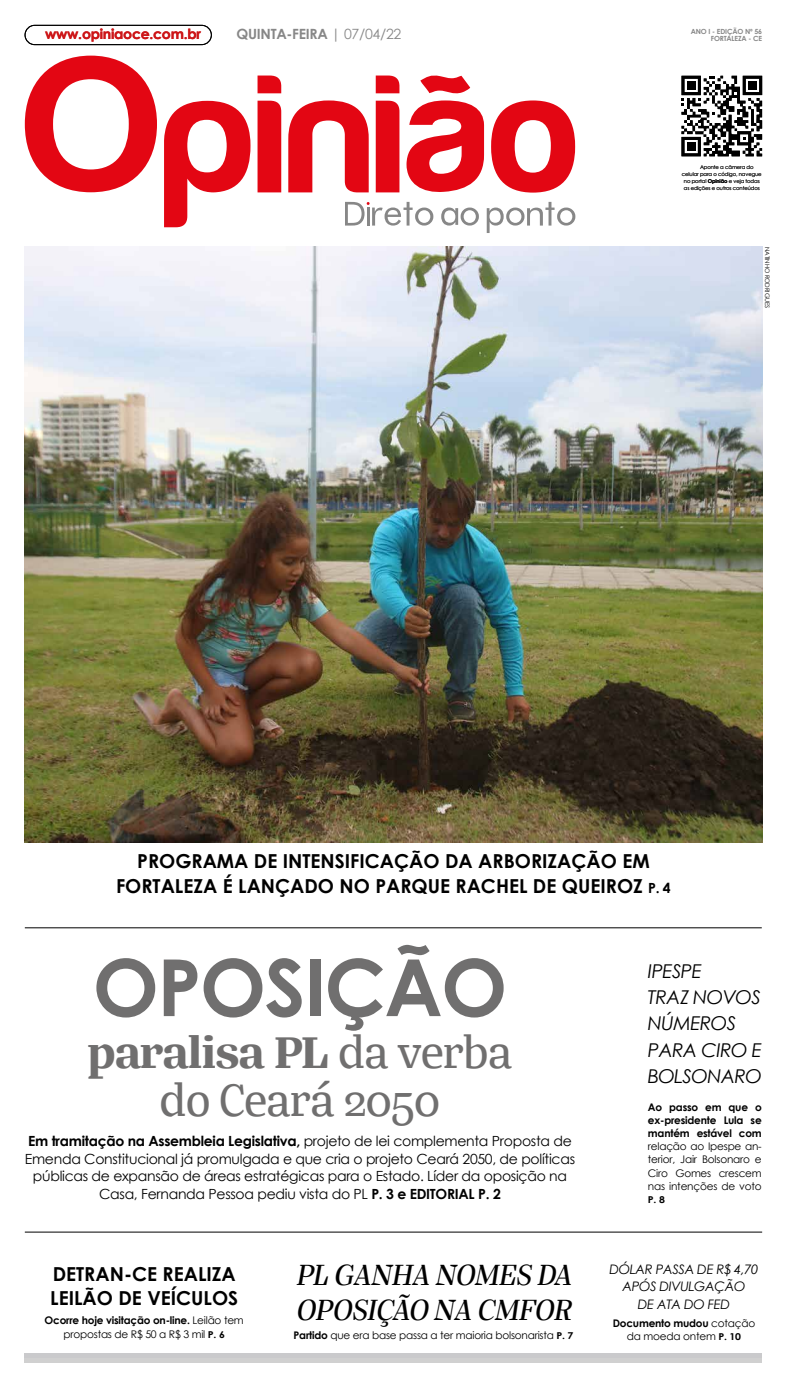
<style>
.page{position:relative;width:787px;height:1389px;background:#fff}
.page>*{position:absolute;margin:0;border:0;box-sizing:border-box;transform-origin:0 0}
.t1{font:700 78.75px "Century Gothic";letter-spacing:-.02em;color:#706f6f}
.t2{font:49px/47.2px "Silva Text";letter-spacing:-.02em;color:#706f6f;text-align:center}
.t3{font:italic 31.5px/35px "Silva Display";color:#000}
.t4{font:700 19.25px/24.5px "Century Gothic";color:#000}
.t5{font:italic 19.07px/26.2px "Century Gothic";letter-spacing:-.03em;color:#000}
.t6{font:700 14.09px "Century Gothic";letter-spacing:-.02em;color:#878787}
.t7{font:700 14.09px "Century Gothic";letter-spacing:-.02em;color:#cd1719}
.t8{font:14px/17.5px "Century Gothic";letter-spacing:-.02em;color:#000;text-align:center}
.t9{font:italic 13.12px/17.5px "Century Gothic";letter-spacing:-.03em;color:#000;text-align:center}
.t10{font:10.5px/13.1px "Century Gothic";letter-spacing:-.02em;color:#000;text-align:center}
.t11{font:700 10.5px/13.1px "Century Gothic";letter-spacing:-.02em;color:#000;text-align:justify}
.t12{font:700 9.45px "Century Gothic";color:#000;scale:1.11 1}
.t13{font:700 7.09px/7.1px "Century Gothic";letter-spacing:-.02em;color:#878787;text-align:right}
.t14{font:6.12px "Century Gothic";letter-spacing:-.02em;color:#000}
.t15{font:5.34px "Century Gothic";letter-spacing:-.02em;color:#000}
.s1{font-weight:400}
.s2{font-weight:700}
.s3{font-size:14px}
.s4{font-weight:700;font-size:9.45px}
</style>
<div class="page">
<svg style="left:164px;top:101px;width:86px;height:126px"></svg>
<div style="left:257px;top:101px;width:24px;height:91px;background:#e30613"></div>
<svg style="left:257px;top:76px;width:24px;height:17px"></svg>
<svg style="left:288px;top:100px;width:81px;height:92px"></svg>
<div style="left:375px;top:101px;width:24px;height:91px;background:#e30613"></div>
<svg style="left:375px;top:76px;width:24px;height:17px"></svg>
<svg style="left:491px;top:100px;width:84px;height:93px"></svg>
<svg style="left:406px;top:75px;width:78px;height:117px"></svg>
<svg style="left:25px;top:56px;width:132px;height:136px"></svg>
<svg style="left:345px;top:202px;width:88px;height:24px"></svg>
<svg style="left:441px;top:208px;width:37px;height:18px"></svg>
<svg style="left:486px;top:202px;width:89px;height:31px"></svg>
<div style="left:25px;top:25px;width:186px;height:20px;border:1px solid #000;border-radius:10px"></div>
<svg style="left:681px;top:76px;width:80px;height:80px"></svg>
<div style="left:686px;top:81px;width:9px;height:9px;background:#000"></div>
<div style="left:686px;top:143px;width:9px;height:8px;background:#000"></div>
<div style="left:748px;top:81px;width:8px;height:9px;background:#000"></div>
<div style="left:25px;top:1358px;width:736px;height:5px;background:#d0d0d0"></div>
<div style="left:25px;top:1353px;width:736px;height:5px;background:#cacacc"></div>
<hr style="left:25px;top:1232px;width:736px;height:1px;background:#000">
<img style="left:25px;top:246px;width:736px;height:597px">
<hr style="left:25px;top:928px;width:736px;height:1px;background:#000">
<p class="t7" style="left:45px;top:23px;width:157px">www.opiniaoce.com.br</p>
<p class="t6" style="left:236px;top:23px;width:166px">QUINTA-FEIRA <span class="s1">| 07/04/22</span></p>
<p class="t13" style="left:690px;top:27px;width:73px">ANO I - EDIÇÃO Nº 56<br>FORTALEZA - CE</p>
<p class="t15" style="left:699px;top:163px;width:55px">Aponte a câmera do</p>
<p class="t15" style="left:681px;top:170px;width:81px">celular para o código, navegue</p>
<p class="t15" style="left:683px;top:177px;width:77px">no portal <span class="s2">Opinião</span> e veja todas</p>
<p class="t15" style="left:683px;top:184px;width:77px">as edições e outros conteúdos</p>
<p class="t14" style="left:771px;top:247px;width:63px;rotate:90deg">NATINHO RODRIGUES</p>
<h3 class="t4" style="left:116px;top:848px;width:556px;text-align:center">PROGRAMA DE INTENSIFICAÇÃO DA ARBORIZAÇÃO EM<br>FORTALEZA É LANÇADO NO PARQUE RACHEL DE QUEIROZ <span class="s3">P. 4</span></h3>
<h1 class="t1" style="left:93px;top:928px;width:416px">OPOSIÇÃO</h1>
<h2 class="t2" style="left:87px;top:1029px;width:426px"><span class="s2">paralisa PL</span> da verba do Ceará 2050</h2>
<p class="t8" style="left:25px;top:1132px;width:551px"><span class="s2">Em tramitação na Assembleia Legislativa,</span> projeto de lei complementa Proposta de Emenda Constitucional já promulgada e que cria o projeto Ceará 2050, de políticas públicas de expansão de áreas estratégicas para o Estado. Líder da oposição na Casa, Fernanda Pessoa pediu vista do PL <span class="s2">P. 3 e EDITORIAL P. 2</span></p>
<h3 class="t4" style="left:50px;top:1261px;width:189px">DETRAN-CE REALIZA<br>LEILÃO DE VEÍCULOS</h3>
<p class="t10" style="left:45px;top:1314px;width:201px"><span class="s2">Ocorre hoje visitação on-line.</span> Leilão tem propostas de R$ 50 a R$ 3 mil <span class="s4">P. 6</span></p>
<h3 class="t3" style="left:295px;top:1257px;width:284px">PL GANHA NOMES DA<br>OPOSIÇÃO NA CMFOR</h3>
<p class="t10" style="left:293px;top:1329px;width:281px"><span class="s2">Partido</span> que era base passa a ter maioria bolsonarista <span class="s4">P. 7</span></p>
<h3 class="t5" style="left:647px;top:958px;width:116px">IPESPE<br>TRAZ NOVOS<br>NÚMEROS<br>PARA CIRO E<br>BOLSONARO</h3>
<p class="t11" style="left:647px;top:1100px;width:115px">Ao passo em que o ex-presidente Lula se mantém estável com</p>
<p class="t10" style="left:647px;top:1140px;width:115px;text-align:justify">relação ao Ipespe an&shy;terior, Jair Bolsonaro e Ciro Gomes crescem nas intenções de voto</p>
<p class="t12" style="left:647px;top:1192px;width:17px">P. 8</p>
<p class="t9" style="left:609px;top:1260px;width:150px">DÓLAR PASSA DE R$ 4,70<br>APÓS DIVULGAÇÃO<br>DE ATA DO FED</p>
<p class="t10" style="left:612px;top:1317px;width:144px"><span class="s2">Documento mudou</span> cotação da moeda ontem <span class="s4">P. 10</span></p>
</div>
